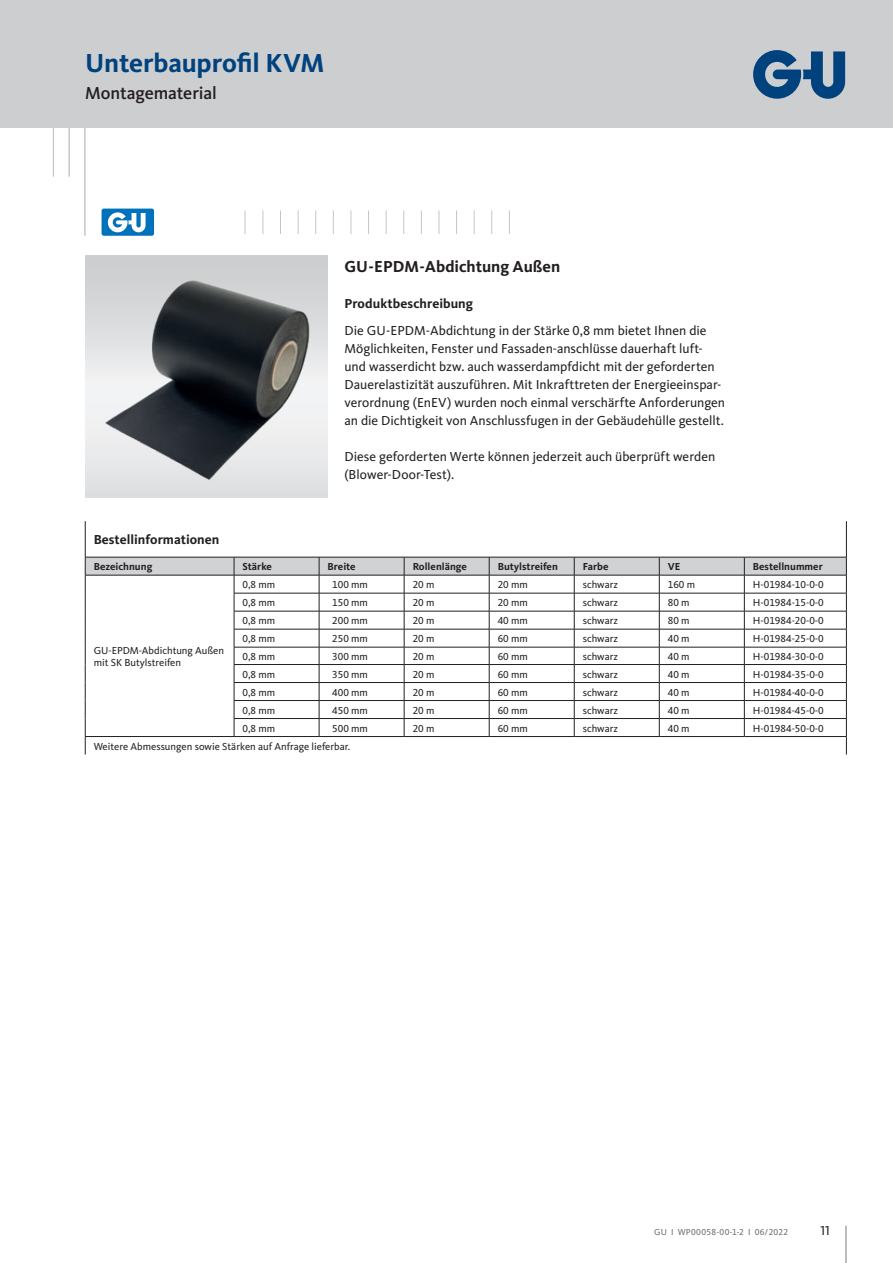
<style>
.page{position:relative;width:893px;height:1263px;background:#fff}
.page>*{position:absolute;margin:0;border:0;box-sizing:border-box;transform-origin:0 0}
._01_Überschrift{font:700 27px "Kievit Pro";letter-spacing:-.005em;color:#00427d}
._02_Unterthema{font:500 18px "Kievit Pro";letter-spacing:-.005em;color:#231f20}
._03_Zwischenüberschr{font:700 16.5px "Kievit Pro";color:#231f20}
._05_Fließtext{font:13.5px/18px "Kievit Pro";color:#231f20}
._09_Tabellenüberschr{font:700 13.5px "Kievit Pro";color:#231f20}
._04_Zwischenüberschr{font:700 13.5px "Kievit Pro";letter-spacing:.005em;color:#231f20}
._11_Tabellenkörper{font:10.5px/12px "Kievit Pro";color:#231f20}
._10_Tabellenkopf{font:700 10.5px "Kievit Pro";color:#231f20}
.t1{font:9px "Kievit Pro";letter-spacing:.025em;color:#6c6d70}
</style>
<div class="page">
<div style="left:0;top:0;width:893px;height:128px;background:#cdced0"></div>
<svg style="left:753px;top:50px;width:92px;height:49px"></svg>
<hr style="left:846px;top:1226px;width:1px;height:37px;background:#727c7e">
<hr style="left:85px;top:128px;width:1px;height:108px;background:#c1c7c9">
<hr style="left:69px;top:128px;width:1px;height:49px;background:#c1c7c9">
<hr style="left:53px;top:128px;width:1px;height:49px;background:#c1c7c9">
<svg style="left:245px;top:210px;width:1px;height:24px"></svg>
<svg style="left:263px;top:210px;width:1px;height:24px"></svg>
<svg style="left:280px;top:210px;width:1px;height:24px"></svg>
<svg style="left:298px;top:210px;width:1px;height:24px"></svg>
<svg style="left:315px;top:210px;width:1px;height:24px"></svg>
<svg style="left:333px;top:210px;width:1px;height:24px"></svg>
<svg style="left:351px;top:210px;width:1px;height:24px"></svg>
<svg style="left:368px;top:210px;width:1px;height:24px"></svg>
<svg style="left:386px;top:210px;width:1px;height:24px"></svg>
<svg style="left:403px;top:210px;width:1px;height:24px"></svg>
<svg style="left:421px;top:210px;width:1px;height:24px"></svg>
<svg style="left:439px;top:210px;width:1px;height:24px"></svg>
<svg style="left:456px;top:210px;width:1px;height:24px"></svg>
<svg style="left:474px;top:210px;width:1px;height:24px"></svg>
<svg style="left:491px;top:210px;width:1px;height:24px"></svg>
<svg style="left:509px;top:210px;width:1px;height:24px"></svg>
<div style="left:102px;top:209px;width:52px;height:27px;background:#0071bb;border-radius:2px"></div>
<svg style="left:108px;top:212px;width:38px;height:20px"></svg>
<img style="left:85px;top:255px;width:242px;height:242px">
<hr style="left:85px;top:521px;width:1px;height:36px;background:#231f20">
<hr style="left:846px;top:521px;width:1px;height:36px;background:#231f20">
<svg style="left:85px;top:557px;width:762px;height:197px"></svg>
<p class="_01_Überschrift" style="left:85px;top:46px;width:241px">Unterbauprofil KVM</p>
<p class="_02_Unterthema" style="left:85px;top:82px;width:133px">Montagematerial</p>
<p class="_03_Zwischenüberschr" style="left:344px;top:256px;width:217px">GU-EPDM-Abdichtung Außen</p>
<p class="_04_Zwischenüberschr" style="left:344px;top:295px;width:130px">Produktbeschreibung</p>
<p class="_05_Fließtext" style="left:344px;top:321px;width:382px">Die GU-EPDM-Abdichtung in der Stärke 0,8 mm bietet Ihnen die Möglichkeiten, Fenster und Fassaden-anschlüsse dauerhaft luft&shy;und wasserdicht bzw. auch wasserdampfdicht mit der geforderten Dauerelastizität auszuführen. Mit Inkrafttreten der Energieeinspar&shy;verordnung (EnEV) wurden noch einmal verschärfte Anforderungen an die Dichtigkeit von Anschlussfugen in der Gebäudehülle gestellt.</p>
<p class="_05_Fließtext" style="left:344px;top:447px;width:372px">Diese geforderten Werte können jederzeit auch überprüft werden (Blower-Door-Test).</p>
<p class="_09_Tabellenüberschr" style="left:94px;top:532px;width:127px">Bestellinformationen</p>
<p class="_10_Tabellenkopf" style="left:94px;top:560px;width:60px">Bezeichnung</p>
<p class="_10_Tabellenkopf" style="left:243px;top:560px;width:31px">Stärke</p>
<p class="_10_Tabellenkopf" style="left:328px;top:560px;width:30px">Breite</p>
<p class="_10_Tabellenkopf" style="left:413px;top:560px;width:56px">Rollenlänge</p>
<p class="_10_Tabellenkopf" style="left:498px;top:560px;width:62px">Butylstreifen</p>
<p class="_10_Tabellenkopf" style="left:583px;top:560px;width:27px">Farbe</p>
<p class="_10_Tabellenkopf" style="left:668px;top:560px;width:14px">VE</p>
<p class="_10_Tabellenkopf" style="left:753px;top:560px;width:71px">Bestellnummer</p>
<p class="_11_Tabellenkörper" style="left:243px;top:578px;width:34px">0,8 mm</p>
<p class="_11_Tabellenkörper" style="left:332px;top:578px;width:37px">100 mm</p>
<p class="_11_Tabellenkörper" style="left:413px;top:578px;width:23px">20 m</p>
<p class="_11_Tabellenkörper" style="left:498px;top:578px;width:32px">20 mm</p>
<p class="_11_Tabellenkörper" style="left:583px;top:578px;width:37px">schwarz</p>
<p class="_11_Tabellenkörper" style="left:668px;top:578px;width:29px">160 m</p>
<p class="_11_Tabellenkörper" style="left:753px;top:578px;width:72px">H-01984-10-0-0</p>
<p class="_11_Tabellenkörper" style="left:243px;top:596px;width:34px">0,8 mm</p>
<p class="_11_Tabellenkörper" style="left:332px;top:596px;width:37px">150 mm</p>
<p class="_11_Tabellenkörper" style="left:413px;top:596px;width:23px">20 m</p>
<p class="_11_Tabellenkörper" style="left:498px;top:596px;width:32px">20 mm</p>
<p class="_11_Tabellenkörper" style="left:583px;top:596px;width:37px">schwarz</p>
<p class="_11_Tabellenkörper" style="left:668px;top:596px;width:23px">80 m</p>
<p class="_11_Tabellenkörper" style="left:753px;top:596px;width:72px">H-01984-15-0-0</p>
<p class="_11_Tabellenkörper" style="left:243px;top:614px;width:34px">0,8 mm</p>
<p class="_11_Tabellenkörper" style="left:332px;top:614px;width:37px">200 mm</p>
<p class="_11_Tabellenkörper" style="left:413px;top:614px;width:23px">20 m</p>
<p class="_11_Tabellenkörper" style="left:498px;top:614px;width:32px">40 mm</p>
<p class="_11_Tabellenkörper" style="left:583px;top:614px;width:37px">schwarz</p>
<p class="_11_Tabellenkörper" style="left:668px;top:614px;width:23px">80 m</p>
<p class="_11_Tabellenkörper" style="left:753px;top:614px;width:72px">H-01984-20-0-0</p>
<p class="_11_Tabellenkörper" style="left:243px;top:632px;width:34px">0,8 mm</p>
<p class="_11_Tabellenkörper" style="left:332px;top:632px;width:37px">250 mm</p>
<p class="_11_Tabellenkörper" style="left:413px;top:632px;width:23px">20 m</p>
<p class="_11_Tabellenkörper" style="left:498px;top:632px;width:32px">60 mm</p>
<p class="_11_Tabellenkörper" style="left:583px;top:632px;width:37px">schwarz</p>
<p class="_11_Tabellenkörper" style="left:668px;top:632px;width:23px">40 m</p>
<p class="_11_Tabellenkörper" style="left:753px;top:632px;width:72px">H-01984-25-0-0</p>
<p class="_11_Tabellenkörper" style="left:243px;top:650px;width:34px">0,8 mm</p>
<p class="_11_Tabellenkörper" style="left:332px;top:650px;width:37px">300 mm</p>
<p class="_11_Tabellenkörper" style="left:413px;top:650px;width:23px">20 m</p>
<p class="_11_Tabellenkörper" style="left:498px;top:650px;width:32px">60 mm</p>
<p class="_11_Tabellenkörper" style="left:583px;top:650px;width:37px">schwarz</p>
<p class="_11_Tabellenkörper" style="left:668px;top:650px;width:23px">40 m</p>
<p class="_11_Tabellenkörper" style="left:753px;top:650px;width:72px">H-01984-30-0-0</p>
<p class="_11_Tabellenkörper" style="left:243px;top:668px;width:34px">0,8 mm</p>
<p class="_11_Tabellenkörper" style="left:332px;top:668px;width:37px">350 mm</p>
<p class="_11_Tabellenkörper" style="left:413px;top:668px;width:23px">20 m</p>
<p class="_11_Tabellenkörper" style="left:498px;top:668px;width:32px">60 mm</p>
<p class="_11_Tabellenkörper" style="left:583px;top:668px;width:37px">schwarz</p>
<p class="_11_Tabellenkörper" style="left:668px;top:668px;width:23px">40 m</p>
<p class="_11_Tabellenkörper" style="left:753px;top:668px;width:72px">H-01984-35-0-0</p>
<p class="_11_Tabellenkörper" style="left:243px;top:686px;width:34px">0,8 mm</p>
<p class="_11_Tabellenkörper" style="left:332px;top:686px;width:37px">400 mm</p>
<p class="_11_Tabellenkörper" style="left:413px;top:686px;width:23px">20 m</p>
<p class="_11_Tabellenkörper" style="left:498px;top:686px;width:32px">60 mm</p>
<p class="_11_Tabellenkörper" style="left:583px;top:686px;width:37px">schwarz</p>
<p class="_11_Tabellenkörper" style="left:668px;top:686px;width:23px">40 m</p>
<p class="_11_Tabellenkörper" style="left:753px;top:686px;width:72px">H-01984-40-0-0</p>
<p class="_11_Tabellenkörper" style="left:243px;top:704px;width:34px">0,8 mm</p>
<p class="_11_Tabellenkörper" style="left:332px;top:704px;width:37px">450 mm</p>
<p class="_11_Tabellenkörper" style="left:413px;top:704px;width:23px">20 m</p>
<p class="_11_Tabellenkörper" style="left:498px;top:704px;width:32px">60 mm</p>
<p class="_11_Tabellenkörper" style="left:583px;top:704px;width:37px">schwarz</p>
<p class="_11_Tabellenkörper" style="left:668px;top:704px;width:23px">40 m</p>
<p class="_11_Tabellenkörper" style="left:753px;top:704px;width:72px">H-01984-45-0-0</p>
<p class="_11_Tabellenkörper" style="left:243px;top:722px;width:34px">0,8 mm</p>
<p class="_11_Tabellenkörper" style="left:332px;top:722px;width:37px">500 mm</p>
<p class="_11_Tabellenkörper" style="left:413px;top:722px;width:23px">20 m</p>
<p class="_11_Tabellenkörper" style="left:498px;top:722px;width:32px">60 mm</p>
<p class="_11_Tabellenkörper" style="left:583px;top:722px;width:37px">schwarz</p>
<p class="_11_Tabellenkörper" style="left:668px;top:722px;width:23px">40 m</p>
<p class="_11_Tabellenkörper" style="left:753px;top:722px;width:72px">H-01984-50-0-0</p>
<p class="_11_Tabellenkörper" style="left:94px;top:740px;width:258px">Weitere Abmessungen sowie Stärken auf Anfrage lieferbar.</p>
<p class="_11_Tabellenkörper" style="left:94px;top:644px;width:132px">GU-EPDM-Abdichtung Außen mit SK Butylstreifen</p>
<p class="t1" style="left:654px;top:1226px;width:136px">GU І WP00058-00-1-2 І 06/2022</p>
<p class="_05_Fließtext" style="left:820px;top:1221px;width:11px">11</p>
</div>
